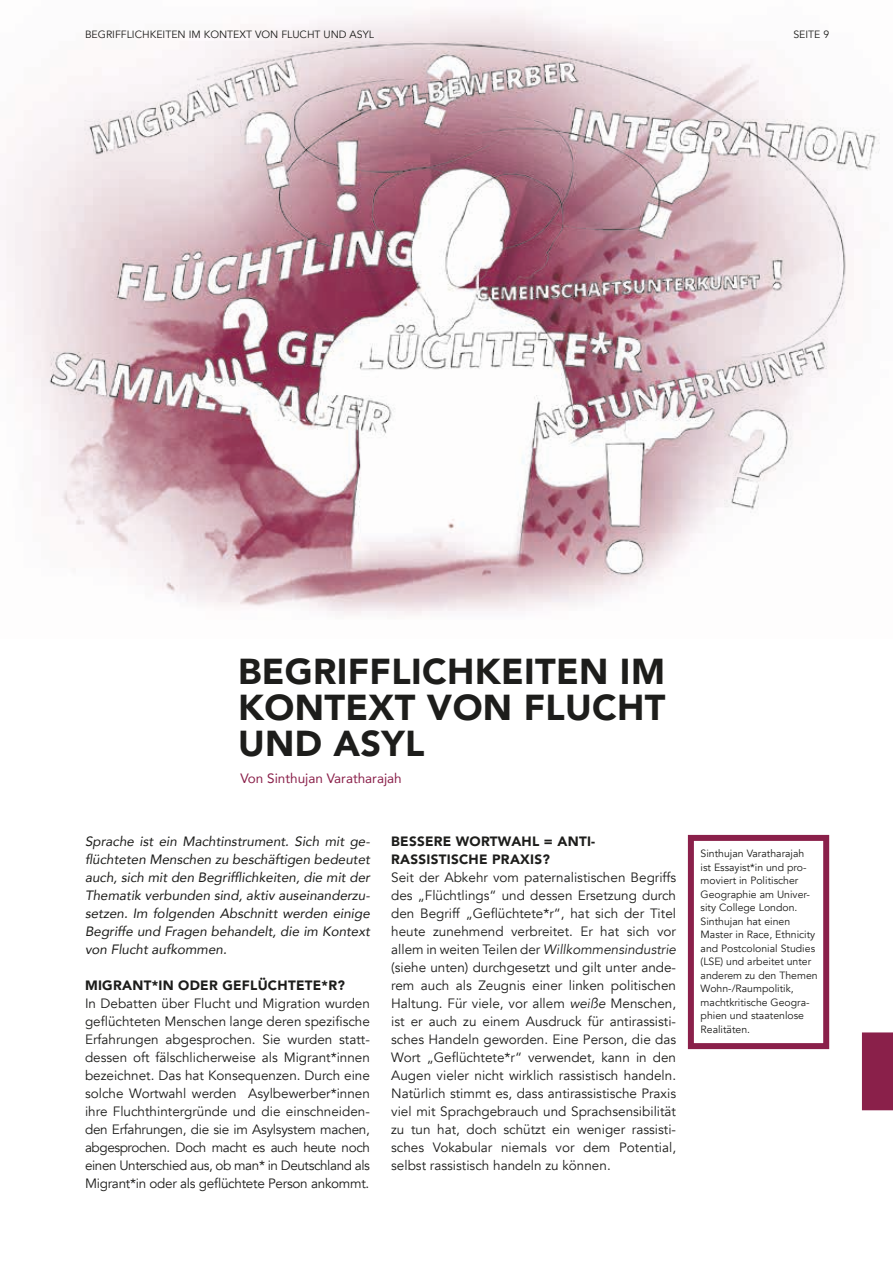
<style>
.page{position:relative;width:893px;height:1263px;background:#fff}
.page>*{position:absolute;margin:0;border:0;box-sizing:border-box;transform-origin:0 0}
.t1{font:900 36px/36px "Avenir";letter-spacing:.01em;color:#1d1d1b;text-align:justify}
.t2{font:13.5px/18px "Avenir";letter-spacing:-.01em;color:#1d1d1b;text-align:justify}
.t3{font:italic 13.5px/18px "Avenir";color:#1d1d1b;text-align:justify}
.t4{font:900 13.5px/18px "Avenir";letter-spacing:.02em;color:#1d1d1b}
.t5{font:13.5px "Avenir";color:#8a204a}
.t6{font:10.5px/13.5px "Avenir";color:#1d1d1b}
.s1{font-style:italic}
</style>
<div class="page">
<div style="left:862px;top:1032px;width:31px;height:78px;background:#8a204a"></div>
<img style="left:0;top:13px;width:880px;height:602px">
<div style="left:688px;top:835px;width:141px;height:214px;border:6px solid #8a204a"></div>
<p class="t6" style="left:85px;top:28px;width:290px">BEGRIFFLICHKEITEN IM KONTEXT VON FLUCHT UND ASYL</p>
<p class="t6" style="left:793px;top:28px;width:37px">SEITE 9</p>
<h1 class="t1" style="left:238px;top:653px;width:429px">BEGRIFFLICHKEITEN IM KONTEXT VON FLUCHT UND ASYL</h1>
<p class="t5" style="left:240px;top:768px;width:163px">Von Sinthujan Varatharajah</p>
<p class="t3" style="left:85px;top:832px;width:286px">Sprache ist ein Machtinstrument. Sich mit ge&shy;flüchteten Menschen zu beschäftigen bedeutet auch, sich mit den Begrifflichkeiten, die mit der Thematik verbunden sind, aktiv auseinanderzu&shy;setzen. Im folgenden Abschnitt werden einige Begriffe und Fragen behandelt, die im Kontext von Flucht aufkommen.</p>
<p class="t4" style="left:85px;top:976px;width:261px">MIGRANT*IN ODER GEFLÜCHTETE*R?</p>
<p class="t2" style="left:85px;top:995px;width:286px">In Debatten über Flucht und Migration wurden geflüchteten Menschen lange deren spezifische Erfahrungen abgesprochen. Sie wurden statt&shy;dessen oft fälschlicherweise als Migrant*innen bezeichnet. Das hat Konsequenzen. Durch eine solche Wortwahl werden Asylbewerber*innen ihre Fluchthintergründe und die einschneiden&shy;den Erfahrungen, die sie im Asylsystem machen, abgesprochen. Doch macht es auch heute noch einen Unterschied aus, ob man* in Deutschland als Migrant*in oder als geflüchtete Person ankommt.</p>
<p class="t4" style="left:391px;top:832px;width:205px">BESSERE WORTWAHL = ANTI-<br>RASSISTISCHE PRAXIS?</p>
<p class="t2" style="left:391px;top:869px;width:286px">Seit der Abkehr vom paternalistischen Begriffs des „Flüchtlings“ und dessen Ersetzung durch den Begriff „Geflüchtete*r“, hat sich der Titel heute zunehmend verbreitet. Er hat sich vor allem in weiten Teilen der <span class="s1">Willkommensindustrie </span>(siehe unten) durchgesetzt und gilt unter ande&shy;rem auch als Zeugnis einer linken politischen Haltung. Für viele, vor allem <span class="s1">weiße</span> Menschen, ist er auch zu einem Ausdruck für antirassisti&shy;sches Handeln geworden. Eine Person, die das Wort „Geflüchtete*r“ verwendet, kann in den Augen vieler nicht wirklich rassistisch handeln.<br>Natürlich stimmt es, dass antirassistische Praxis viel mit Sprachgebrauch und Sprachsensibilität zu tun hat, doch schützt ein weniger rassisti&shy;sches Vokabular niemals vor dem Potential, selbst rassistisch handeln zu können.</p>
<p class="t6" style="left:701px;top:847px;width:119px">Sinthujan Varatharajah<br>ist Essayist*in und pro&shy;moviert in Politischer<br>Geographie am Univer&shy;sity College London.<br>Sinthujan hat einen<br>Master in Race, Ethnicity and Postcolonial Studies (LSE) und arbeitet unter anderem zu den Themen<br>Wohn-/Raumpolitik, machtkritische Geogra&shy;phien und staatenlose<br>Realitäten.</p>
</div>
